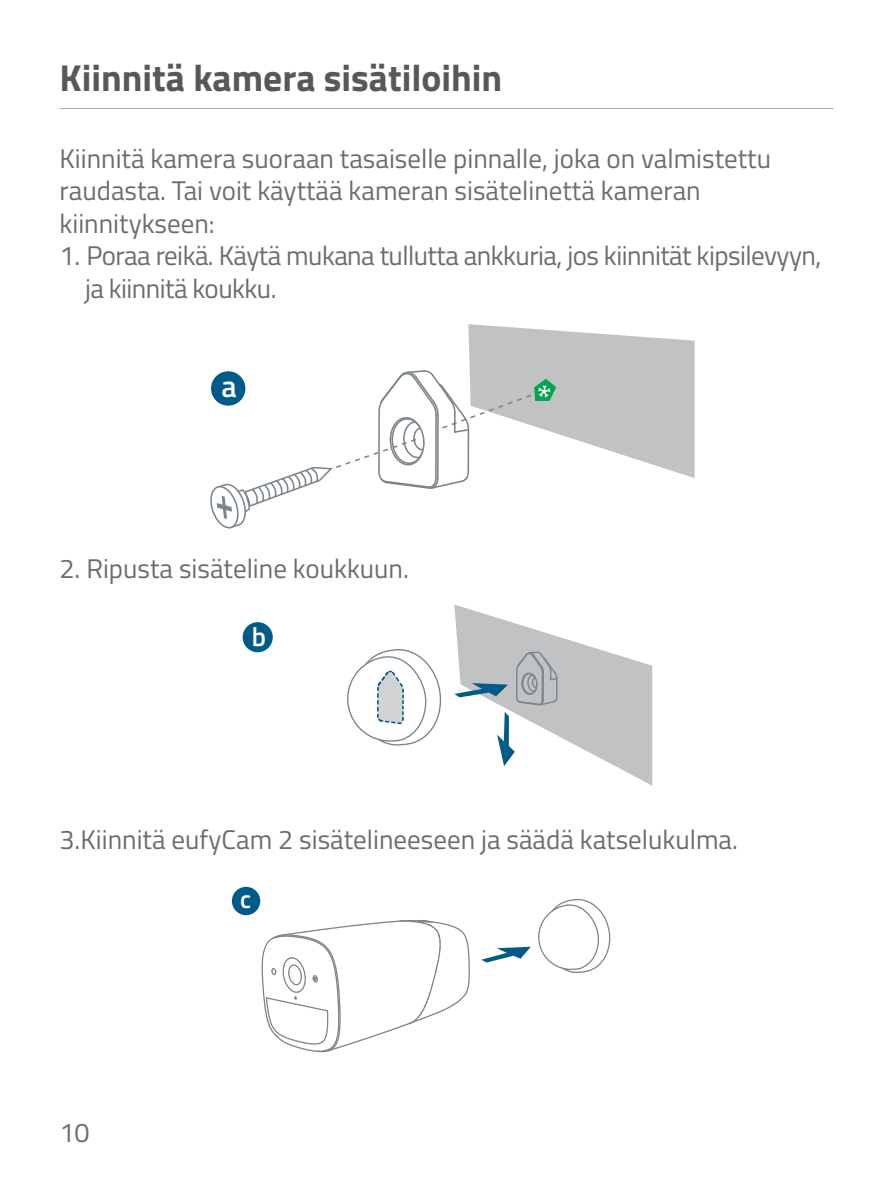
<style>
.page{position:relative;width:893px;height:1191px;background:#fff}
.page>*{position:absolute;margin:0;border:0;box-sizing:border-box;transform-origin:0 0}
.BT2{font:700 37.5px "Titillium Web";color:#57585a}
.t1{font:600 30.3px "Titillium Web";color:#fff}
.TXT-TU{font:27px/32.4px "Titillium Web";color:#6c6d70}
.TXT-TU-2{font:27px/32.4px "Titillium Web";letter-spacing:-.02em;color:#6c6d70}
.t2{font:600 26.7px "Titillium Web";color:#fff}
.t3{font:600 24.9px "Titillium Web";color:#fff}
</style>
<div class="page">
<hr style="left:60px;top:108px;width:773px;height:1px;background:#a8a9ad">
<svg style="left:210px;top:324px;width:485px;height:205px"></svg>
<svg style="left:454px;top:604px;width:198px;height:181px"></svg>
<div style="left:243px;top:622px;width:30px;height:30px;background:#005b88;border-radius:50%"></div>
<svg style="left:347px;top:649px;width:94px;height:97px"></svg>
<svg style="left:261px;top:920px;width:209px;height:132px"></svg>
<svg style="left:481px;top:946px;width:50px;height:16px"></svg>
<div style="left:232px;top:887px;width:28px;height:28px;background:#005b88;border-radius:50%"></div>
<svg style="left:538px;top:898px;width:73px;height:75px"></svg>
<p class="BT2" style="left:60px;top:49px;width:444px">Kiinnitä kamera sisätiloihin</p>
<p class="TXT-TU" style="left:60px;top:141px;width:713px">Kiinnitä kamera suoraan tasaiselle pinnalle, joka on valmistettu raudasta. Tai voit käyttää kameran sisätelinettä kameran kiinnitykseen:</p>
<p class="TXT-TU-2" style="left:85px;top:238px;width:738px;text-indent:-26px">1. Poraa reikä. Käytä mukana tullutta ankkuria, jos kiinnität kipsilevyyn, ja kiinnitä koukku.</p>
<p class="t1" style="left:221px;top:363px;width:17px">a</p>
<p class="TXT-TU" style="left:60px;top:551px;width:351px">2. Ripusta sisäteline koukkuun.</p>
<p class="t2" style="left:252px;top:617px;width:16px">b</p>
<p class="TXT-TU" style="left:60px;top:821px;width:680px">3.Kiinnitä eufyCam 2 sisätelineeseen ja säädä katselukulma.</p>
<p class="TXT-TU" style="left:60px;top:1114px;width:32px">10</p>
<p class="t3" style="left:240px;top:880px;width:13px">c</p>
</div>
